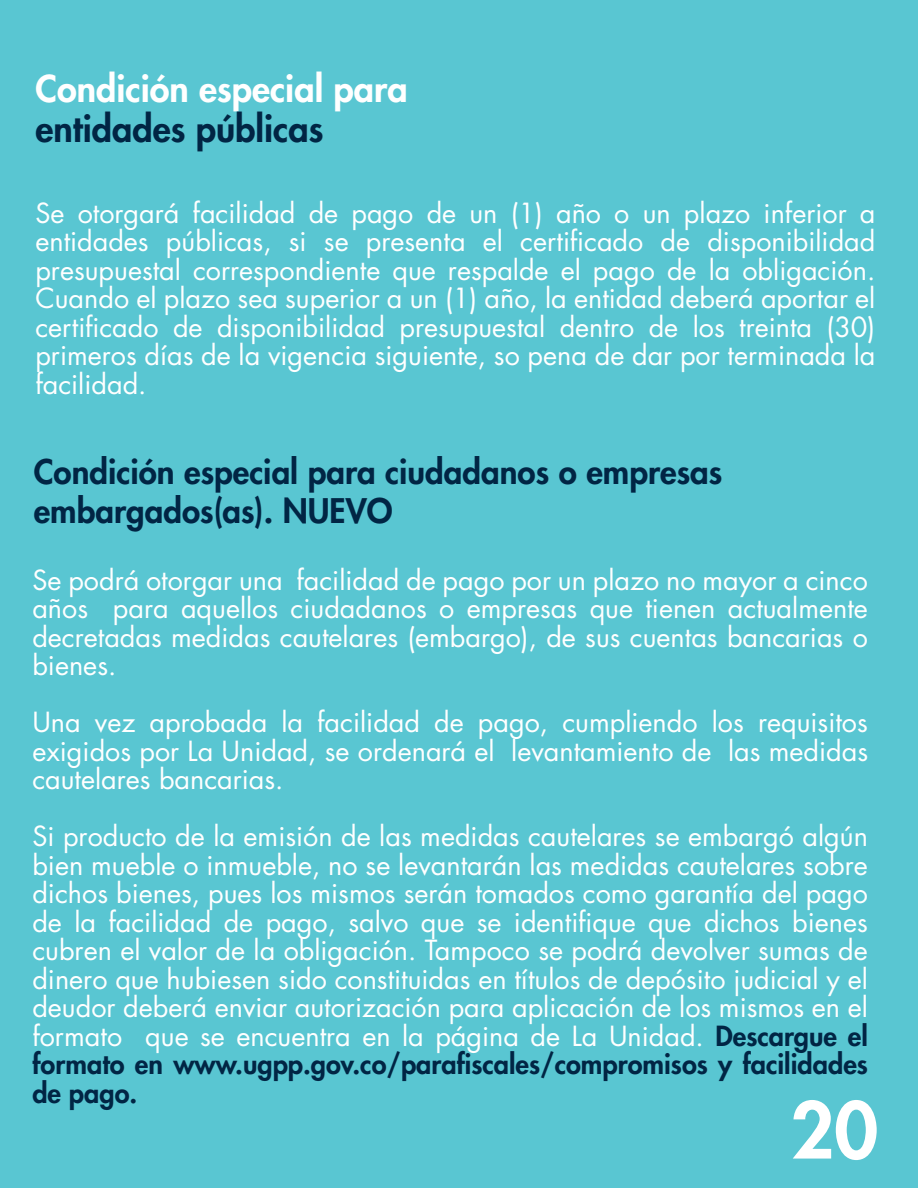
<style>
.page{position:relative;width:918px;height:1188px;background:#fff}
.page>*{position:absolute;margin:0;border:0;box-sizing:border-box;transform-origin:0 0}
.t1{font:800 75.75px "Futura Std";color:#fff}
.t2{font:800 35.85px "Futura Std";color:#fff}
.t3{font:800 35.85px "Futura Std";color:#012544}
.t4{font:800 33px/39.6px "Futura Std";color:#012544}
.t5{font:27px/28.5px "Futura Std";color:#fff;text-align:justify}
.s1{font-weight:800;color:#012544}
</style>
<div class="page">
<div style="left:1px;top:0;width:917px;height:1188px;background:#59c6d2"></div>
<h2 class="t2" style="left:36px;top:66px;width:374px">Condición especial para</h2>
<h2 class="t3" style="left:36px;top:106px;width:289px">entidades públicas</h2>
<p class="t5" style="left:35px;top:199px;width:842px">Se otorgará facilidad de pago de un (1) año o un plazo inferior a entidades públicas, si se presenta el certificado de disponibilidad presupuestal correspondiente que respalde el pago de la obligación.<br>Cuando el plazo sea superior a un (1) año, la entidad deberá aportar el certificado de disponibilidad presupuestal dentro de los treinta (30) primeros días de la vigencia siguiente, so pena de dar por terminada la facilidad.</p>
<p class="t4" style="left:34px;top:452px;width:690px">Condición especial para ciudadanos o empresas embargados(as). NUEVO</p>
<p class="t5" style="left:32px;top:566px;width:837px">Se podrá otorgar una facilidad de pago por un plazo no mayor a cinco años para aquellos ciudadanos o empresas que tienen actualmente decretadas medidas cautelares (embargo), de sus cuentas bancarias o bienes.</p>
<p class="t5" style="left:32px;top:708px;width:837px">Una vez aprobada la facilidad de pago, cumpliendo los requisitos exigidos por La Unidad, se ordenará el levantamiento de las medidas cautelares bancarias.</p>
<p class="t5" style="left:32px;top:822px;width:837px">Si producto de la emisión de las medidas cautelares se embargó algún bien mueble o inmueble, no se levantarán las medidas cautelares sobre dichos bienes, pues los mismos serán tomados como garantía del pago de la facilidad de pago, salvo que se identifique que dichos bienes cubren el valor de la obligación. Tampoco se podrá devolver sumas de dinero que hubiesen sido constituidas en títulos de depósito judicial y el deudor deberá enviar autorización para aplicación de los mismos en el formato que se encuentra en la página de La Unidad. <span class="s1">Descargue el formato en www.ugpp.gov.co/parafiscales/compromisos y facilidades de pago.</span></p>
<h1 class="t1" style="left:791px;top:1083px;width:89px">20</h1>
</div>
